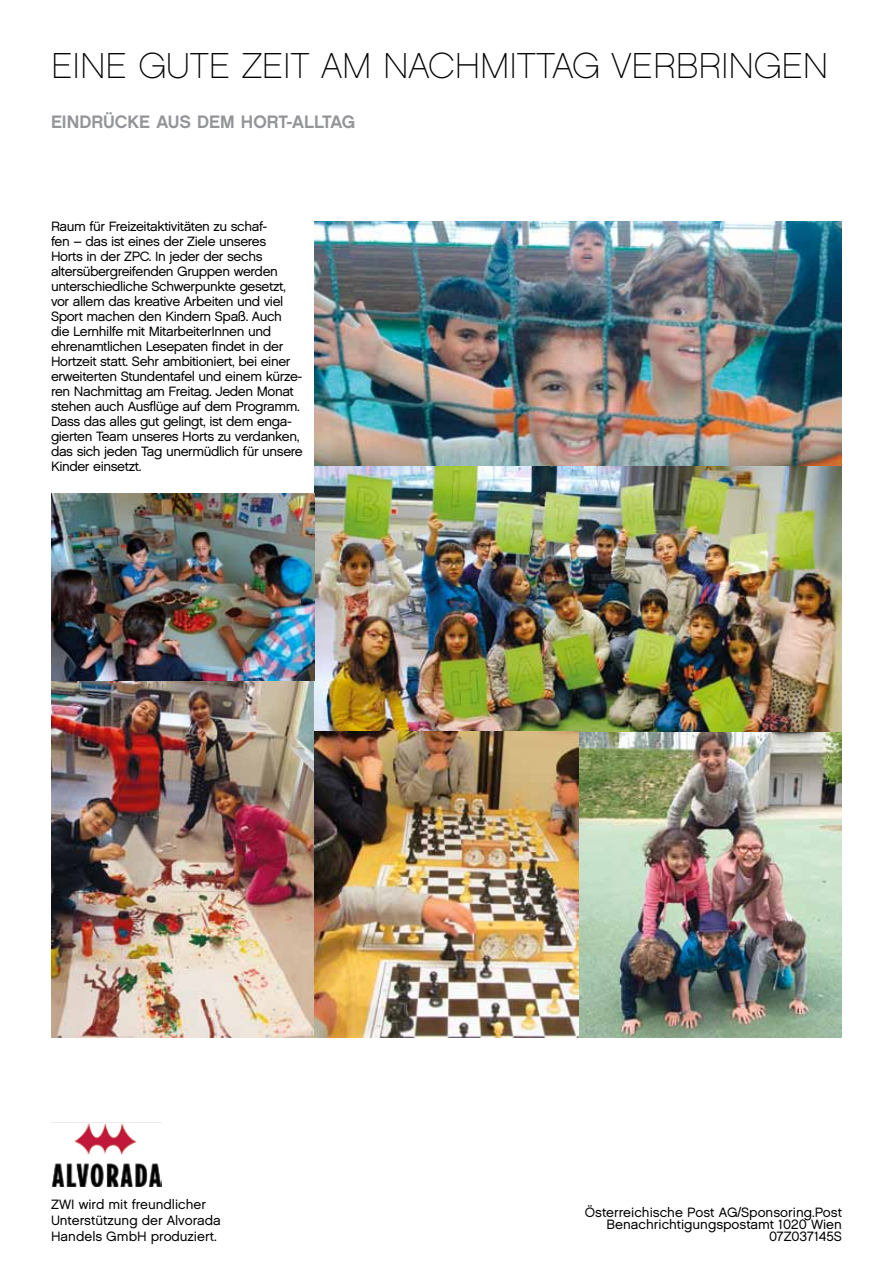
<style>
.page{position:relative;width:893px;height:1263px;background:#fff}
.page>*{position:absolute;margin:0;border:0;box-sizing:border-box;transform-origin:0 0}
.t1{font:36px "Chalet Paris Nineteen Sixty";color:#000}
.t2{font:18px "Chalet New York Nineteen Sixty";color:#939598}
.t3{font:13.5px/15px "Chalet London Nineteen Sixty";letter-spacing:-.03em;color:#000}
.t4{font:13.5px/12px "Chalet London Nineteen Sixty";color:#000;text-align:right}
</style>
<div class="page">
<img style="left:52px;top:1123px;width:110px;height:64px">
<img style="left:315px;top:221px;width:527px;height:816px">
<img style="left:51px;top:493px;width:264px;height:544px">
<h1 class="t1" style="left:51px;top:45px;width:209px">EINE GUTE ZEIT</h1>
<h1 class="t1" style="left:321px;top:45px;width:509px">AM NACHMITTAG VERBRI NGEN</h1>
<h2 class="t2" style="left:51px;top:111px;width:306px">EINDRÜCKE AUS DEM HORT-ALLTAG</h2>
<p class="t3" style="left:51px;top:219px;width:253px">Raum für Freizeitaktivitäten zu schaf-<br>fen – das ist eines der Ziele unseres<br>Horts in der ZPC. I n jeder der sechs altersübergreifenden Gruppen werden unterschiedliche Schwerpunkte gesetzt, vor allem das kreative Arbeiten und viel Sport machen den Kindern Spaß. Auch die Lernhilfe mit M itarbeiterI nnen und ehrenamtlichen Lesepaten findet in der Hortzeit statt. Sehr ambitioniert, bei einer erweiterten Stundentafel und einem kürze&shy;ren Nachmittag am Freitag. Jeden Monat stehen auch Ausflüge auf dem Programm.<br>Dass das alles gut gelingt, ist dem enga&shy;gierten Team unseres Horts zu verdanken, das sich jeden Tag unermüdlich für unsere Kinder einsetzt.</p>
<p class="t4" style="left:51px;top:1196px;width:171px;line-height:16.2px;text-align:left;text-indent:28px">wird mit freundlicher<br>Unterstützung der Alvorada<br>Handels GmbH produziert.</p>
<p class="t3" style="left:51px;top:1196px;width:9px">ZWI</p>
<p class="t4" style="left:585px;top:1206px;width:259px">Österreichische Post AG/Sponsoring.Post<br>Benachrichtigungspostamt 1020 Wien<br>07Z037145S</p>
</div>
